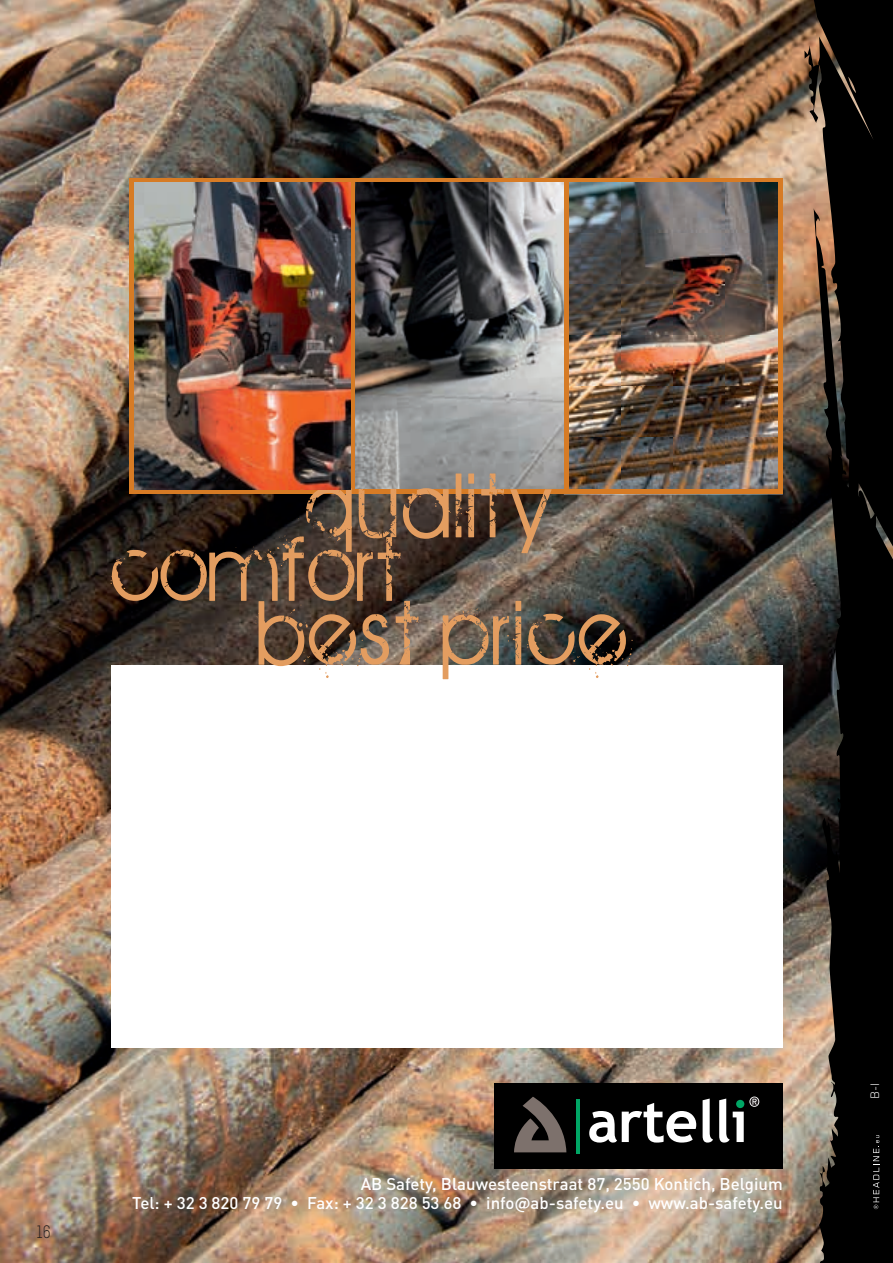
<style>
.page{position:relative;width:893px;height:1263px;background:#fff}
.page>*{position:absolute;margin:0;border:0;box-sizing:border-box;transform-origin:0 0}
.t1{font:300 18px "Yummo";color:#231f20;scale:.85 1}
.t2{font:500 16.8px/19.2px "DIN Pro";color:#fff;text-align:right}
.t3{font:300 12px "DIN Pro";color:#fff}
</style>
<div class="page">
<img style="left:0;top:0;width:804px;height:1263px">
<div style="left:494px;top:1083px;width:288px;height:86px;background:#000"></div>
<hr style="left:576px;top:1099px;width:3px;height:55px;background:#00a665">
<svg style="left:749px;top:1096px;width:10px;height:11px"></svg>
<svg style="left:750px;top:1097px;width:8px;height:9px"></svg>
<svg style="left:752px;top:1099px;width:5px;height:6px"></svg>
<svg style="left:589px;top:1103px;width:107px;height:39px"></svg>
<svg style="left:703px;top:1098px;width:10px;height:44px"></svg>
<svg style="left:719px;top:1098px;width:25px;height:44px"></svg>
<svg style="left:514px;top:1097px;width:52px;height:55px"></svg>
<div style="left:111px;top:665px;width:671px;height:382px;background:#fff"></div>
<svg style="left:804px;top:0;width:89px;height:1263px;background:#231e1a"></svg>
<svg style="left:873px;top:1135px;width:7px;height:74px"></svg>
<div style="left:564px;top:179px;width:219px;height:315px;background:#d67b25"></div>
<div style="left:129px;top:179px;width:441px;height:315px;background:#d67b25"></div>
<img style="left:356px;top:183px;width:208px;height:290px">
<img style="left:570px;top:183px;width:208px;height:306px">
<svg style="left:111px;top:473px;width:522px;height:206px;background:#6b5949"></svg>
<img style="left:134px;top:183px;width:217px;height:306px">
<p class="t1" style="left:35px;top:1220px;width:20px">16</p>
<p class="t2" style="left:132px;top:1172px;width:652px">AB Safety, Blauwesteenstraat 87, 2550 Kontich, Belgium<br>Tel: + 32 3 820 79 79 • Fax: + 32 3 828 53 68 • info@ab-safety.eu • www.ab-safety.eu</p>
<p class="t3" style="left:866px;top:1099px;width:18px;rotate:-90deg">B-I</p>
</div>
